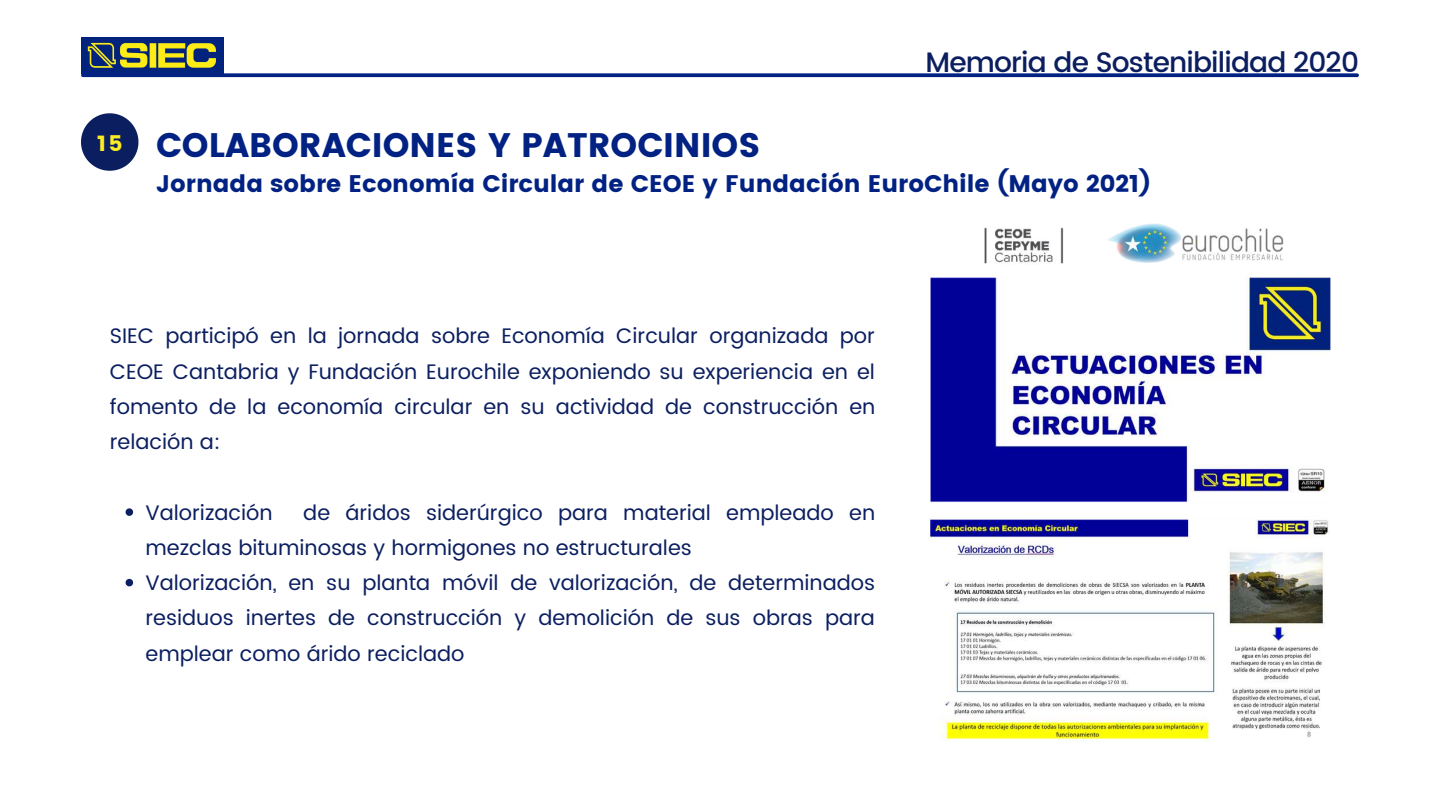
<style>
.page{position:relative;width:1440px;height:810px;background:#fff}
.page>*{position:absolute;margin:0;border:0;box-sizing:border-box;transform-origin:0 0}
.t1{font:34px "Poppins";color:#022283}
.t2{font:500 28.1px "Poppins";letter-spacing:-.03em;color:#0b1e60}
.t3{font:24px "Poppins";color:#022283}
.t4{font:21px/35.2px "Poppins";color:#0b1e60}
</style>
<div class="page">
<img style="left:81px;top:38px;width:143px;height:36px">
<svg style="left:83px;top:73px;width:1274px;height:4px;background:#15328c"></svg>
<svg style="left:81px;top:113px;width:57px;height:58px"></svg>
<img style="left:930px;top:224px;width:401px;height:518px">
<svg style="left:126px;top:508px;width:7px;height:8px"></svg>
<svg style="left:126px;top:579px;width:7px;height:7px"></svg>
<h2 class="t2" style="left:926px;top:46px;width:435px">Memoria de Sostenibilidad 2020</h2>
<h1 class="t1" style="left:97px;top:125px;width:665px"><sup>15</sup> COLABORACIONES Y PATROCINIOS</h1>
<p class="t3" style="left:156px;top:170px;width:996px">Jornada sobre Economía Circular de CEOE y Fundación EuroChile (Mayo 2021)</p>
<p class="t4" style="left:110px;top:319px;width:767px;text-align:justify">SIEC participó en la jornada sobre Economía Circular organizada por CEOE Cantabria y Fundación Eurochile exponiendo su experiencia en el fomento de la economía circular en su actividad de construcción en relación a:</p>
<p class="t4" style="left:146px;top:495px;width:129px">Valorización</p>
<p class="t4" style="left:146px;top:495px;width:731px;text-indent:158px">de áridos siderúrgico para material empleado en mezclas bituminosas y hormigones no estructurales<br>Valorización, en su planta móvil de valorización, de determinados residuos inertes de construcción y demolición de sus obras para emplear como árido reciclado</p>
</div>
